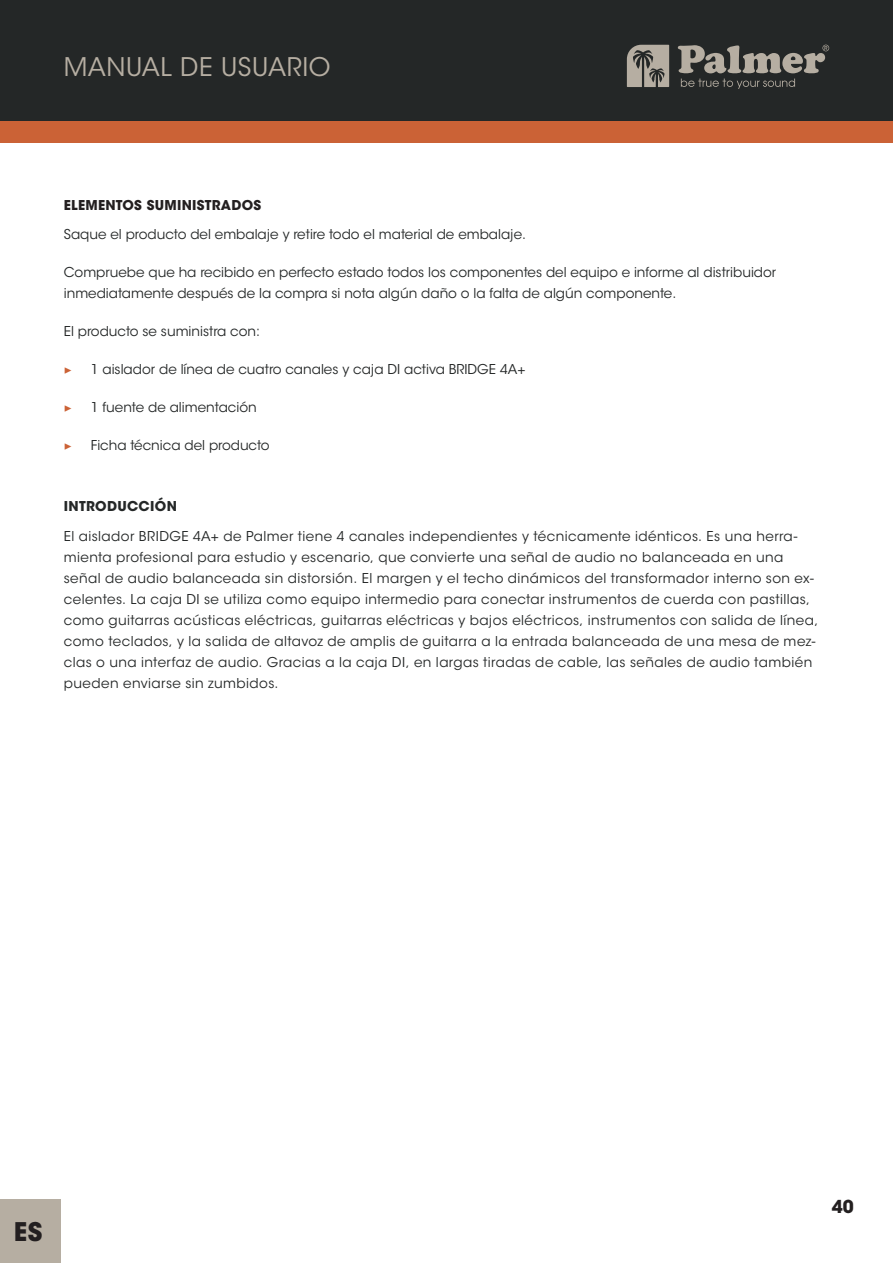
<style>
.page{position:relative;width:893px;height:1263px;background:#fff}
.page>*{position:absolute;margin:0;border:0;box-sizing:border-box;transform-origin:0 0}
.t1{font:25.5px "ITC Avant Garde Std";letter-spacing:.02em;color:#b6aea2}
.t2{font:700 25.5px "ITC Avant Garde Std";color:#231f20}
.t3{font:700 17.7px "ITC Avant Garde Std";color:#231f20}
.t4{font:13.5px/21px "ITC Avant Garde Std";letter-spacing:.03em;color:#242727}
.t5{font:13.5px/21px "ITC Avant Garde Std";color:#242727}
.t6{font:700 13.5px "ITC Avant Garde Std";letter-spacing:.02em;color:#231f20}
.t7{font:700 13.5px "ITC Avant Garde Std";letter-spacing:.025em;color:#242727}
.t8{font:13.5px "Minion Pro";color:#cb6236}
</style>
<div class="page">
<div style="left:0;top:0;width:893px;height:123px;background:#242727"></div>
<div style="left:0;top:121px;width:893px;height:21px;background:#cb6236"></div>
<svg style="left:678px;top:45px;width:151px;height:28px"></svg>
<svg style="left:627px;top:45px;width:42px;height:42px"></svg>
<svg style="left:681px;top:79px;width:114px;height:10px"></svg>
<div style="left:0;top:1199px;width:61px;height:64px;background:#b6aea2"></div>
<h1 class="t1" style="left:64px;top:52px;width:268px">MANUAL DE USUARIO</h1>
<p class="t6" style="left:64px;top:196px;width:199px">ELEMENTOS SUMINISTRADOS</p>
<p class="t5" style="left:64px;top:224px;width:464px">Saque el producto del embalaje y retire todo el material de embalaje.</p>
<p class="t5" style="left:64px;top:262px;width:714px">Compruebe que ha recibido en perfecto estado todos los componentes del equipo e informe al distribuidor inmediatamente después de la compra si nota algún daño o la falta de algún componente.</p>
<p class="t5" style="left:64px;top:321px;width:198px">El producto se suministra con:</p>
<p class="t8" style="left:64px;top:361px;width:10px">▶</p>
<p class="t5" style="left:91px;top:359px;width:436px">1 aislador de línea de cuatro canales y caja DI activa BRIDGE 4A+</p>
<p class="t8" style="left:64px;top:399px;width:10px">▶</p>
<p class="t5" style="left:91px;top:397px;width:167px">1 fuente de alimentación</p>
<p class="t8" style="left:64px;top:437px;width:10px">▶</p>
<p class="t5" style="left:91px;top:435px;width:180px">Ficha técnica del producto</p>
<p class="t7" style="left:64px;top:497px;width:115px">INTRODUCCIÓN</p>
<p class="t4" style="left:64px;top:525px;width:756px">El aislador BRIDGE 4A+ de Palmer tiene 4 canales independientes y técnicamente idénticos. Es una herra&shy;mienta profesional para estudio y escenario, que convierte una señal de audio no balanceada en una señal de audio balanceada sin distorsión. El margen y el techo dinámicos del transformador interno son ex&shy;celentes. La caja DI se utiliza como equipo intermedio para conectar instrumentos de cuerda con pastillas, como guitarras acústicas eléctricas, guitarras eléctricas y bajos eléctricos, instrumentos con salida de línea, como teclados, y la salida de altavoz de amplis de guitarra a la entrada balanceada de una mesa de mez&shy;clas o una interfaz de audio. Gracias a la caja DI, en largas tiradas de cable, las señales de audio también pueden enviarse sin zumbidos.</p>
<h1 class="t2" style="left:14px;top:1214px;width:30px">ES</h1>
<h2 class="t3" style="left:832px;top:1195px;width:23px">40</h2>
</div>
